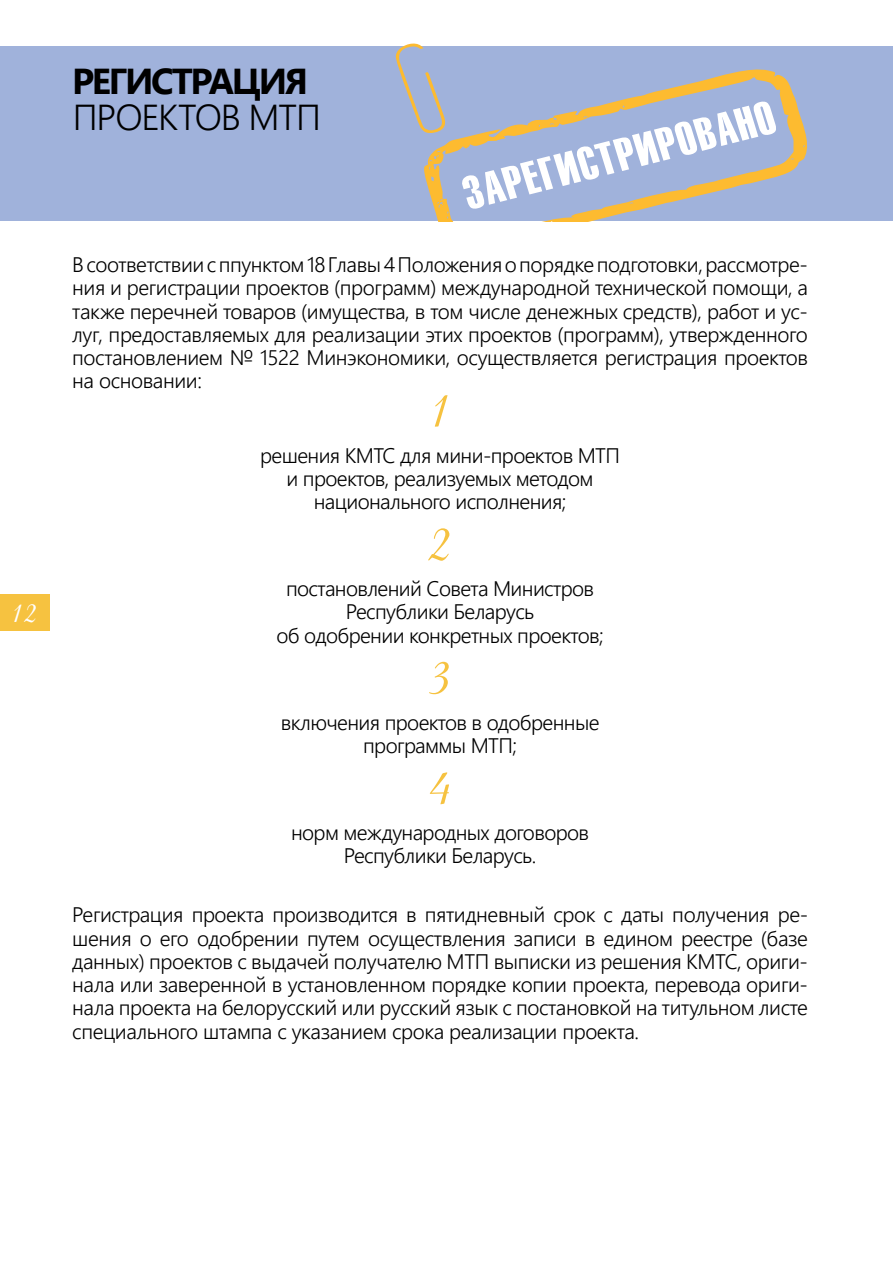
<style>
.page{position:relative;width:893px;height:1263px;background:#fff}
.page>*{position:absolute;margin:0;border:0;box-sizing:border-box;transform-origin:0 0}
.t1{font:54px "Amsterdamvp";color:#f6c240}
.t2{font:700 36px "Segoe UI";letter-spacing:-.065em;color:#000}
.t3{font:300 36px "Segoe UI";color:#000}
.t4{font:30px "Amsterdamvp";color:#fff}
.t5{font:300 21px/23.2px "Segoe UI";letter-spacing:-.03em;color:#000;text-align:center}
</style>
<div class="page">
<div style="left:0;top:47px;width:893px;height:174px;background:#a0b2db"></div>
<svg style="left:395px;top:43px;width:52px;height:88px"></svg>
<svg style="left:424px;top:66px;width:383px;height:155px"></svg>
<svg style="left:462px;top:101px;width:314px;height:108px"></svg>
<div style="left:0;top:595px;width:50px;height:36px;background:#f6c240"></div>
<h2 class="t2" style="left:72px;top:56px;width:237px">Регистрация</h2>
<h2 class="t3" style="left:73px;top:88px;width:22px">проектов</h2>
<h2 class="t3" style="left:248px;top:88px;width:74px">МТП</h2>
<h3 class="t4" style="left:10px;top:596px;width:29px">12</h3>
<p class="t5" style="left:72px;top:252px;width:737px;text-align:justify">В соответствии с ппунктом 18 Главы 4 Положения о порядке подготовки, рассмотре&shy;ния и регистрации проектов (программ) международной технической помощи, а также перечней товаров (имущества, в том числе денежных средств), работ и ус&shy;луг, предоставляемых для реализации этих проектов (программ), утвержденного постановлением № 1522 Минэкономики, осуществляется регистрация проектов на основании:</p>
<h1 class="t1" style="left:428px;top:381px;width:27px">1</h1>
<p class="t5" style="left:260px;top:443px;width:361px">решения КМТС для мини-проектов МТП и проектов, реализуемых методом национального исполнения;</p>
<h1 class="t1" style="left:428px;top:515px;width:27px">2</h1>
<p class="t5" style="left:277px;top:576px;width:329px">постановлений Совета Министров<br>Республики Беларусь<br>об одобрении конкретных проектов;</p>
<h1 class="t1" style="left:428px;top:648px;width:27px">3</h1>
<p class="t5" style="left:281px;top:710px;width:320px">включения проектов в одобренные программы МТП;</p>
<h1 class="t1" style="left:428px;top:758px;width:27px">4</h1>
<p class="t5" style="left:291px;top:820px;width:300px">норм международных договоров<br>Республики Беларусь.</p>
<p class="t5" style="left:72px;top:903px;width:737px;text-align:justify">Регистрация проекта производится в пятидневный срок с даты получения ре&shy;шения о его одобрении путем осуществления записи в едином реестре (базе данных) проектов с выдачей получателю МТП выписки из решения КМТС, ориги&shy;нала или заверенной в установленном порядке копии проекта, перевода ориги&shy;нала проекта на белорусский или русский язык с постановкой на титульном листе специального штампа с указанием срока реализации проекта.</p>
</div>
